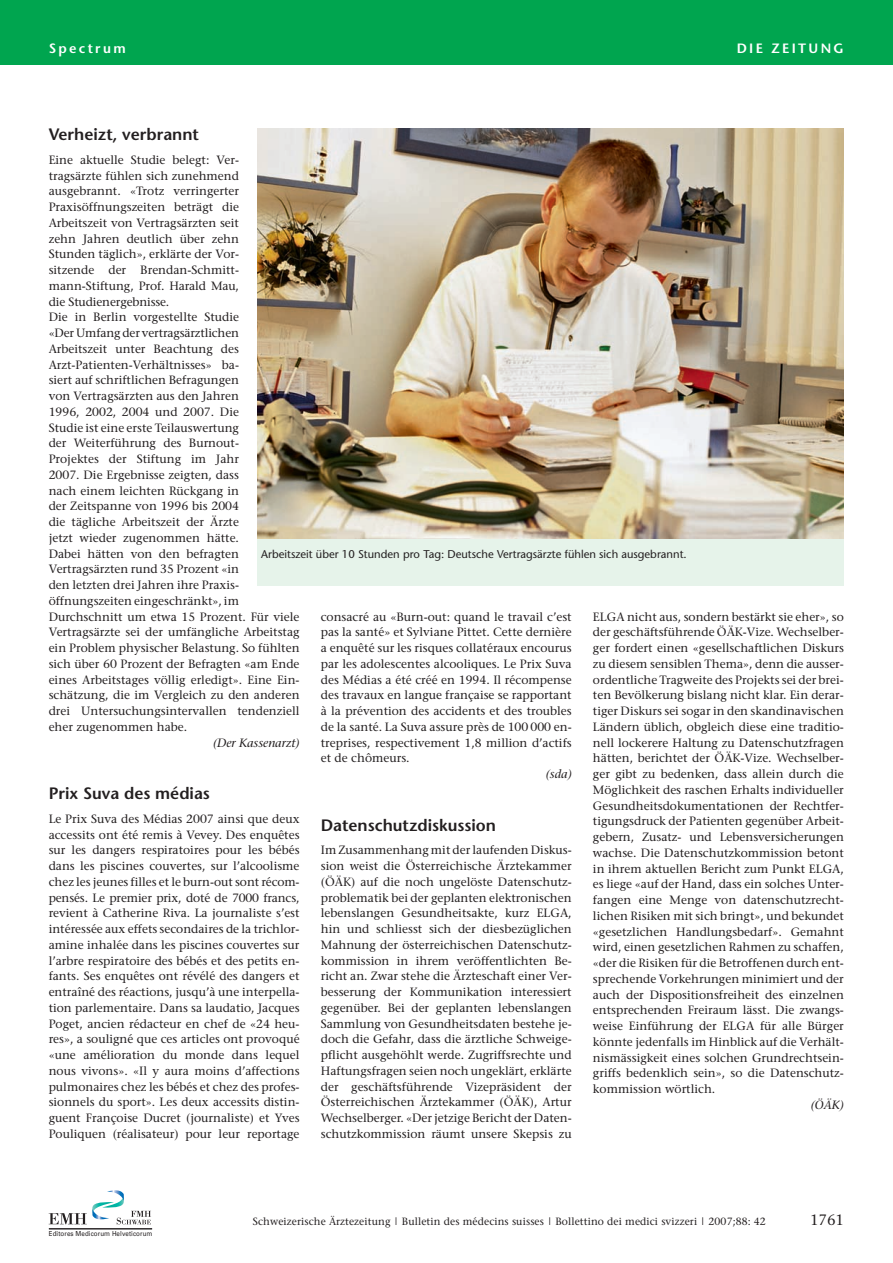
<style>
.page{position:relative;width:893px;height:1263px;background:#fff}
.page>*{position:absolute;margin:0;border:0;box-sizing:border-box;transform-origin:0 0}
.t1{font:600 16.5px "Stone Sans";color:#231f20}
.t2{font:15px "Stone Serif";color:#231f20}
.t3{font:600 13.5px "Stone Sans";letter-spacing:.17em;color:#fff}
.t4{font:12px/15.8px "Stone Serif";color:#231f20;text-align:justify}
.t5{font:italic 12px "Stone Serif";color:#231f20}
.t6{font:11.25px "Stone Sans";color:#231f20}
.t7{font:10.5px "Stone Serif";letter-spacing:.01em;color:#231f20}
.t8{font:6.9px "Univers";letter-spacing:.015em;color:#231f20;scale:.9 1}
</style>
<div class="page">
<svg style="left:49px;top:1190px;width:102px;height:34px"></svg>
<hr style="left:49px;top:1228px;width:103px;height:1px;background:#231f20">
<div style="left:0;top:0;width:893px;height:64px;background:#00a54f"></div>
<div style="left:257px;top:128px;width:587px;height:457px;background:#e6f3ea"></div>
<img style="left:257px;top:128px;width:587px;height:410px">
<p class="t3" style="left:49px;top:42px;width:79px">Spectrum</p>
<p class="t3" style="left:737px;top:42px;width:109px">DIE ZEITUNG</p>
<h1 class="t1" style="left:49px;top:128px;width:152px">Verheizt, verbrannt</h1>
<p class="t4" style="left:49px;top:153px;width:252px;text-align:left">Eine aktuelle Studie belegt: Ver-<br>tragsärzte fühlen sich zunehmend ausgebrannt. «Trotz verringerter Praxisöffnungszeiten beträgt die Arbeitszeit von Vertragsärzten seit<br>zehn Jahren deutlich über zehn<br>Stunden täglich», erklärte der Vor-<br>sitzende der Brendan-Schmitt&shy;mann-Stiftung, Prof. Harald Mau,<br>die Studienergebnisse.<br>Die in Berlin vorgestellte Studie<br>«Der Umfang der vertragsärztlichen Arbeitszeit unter Beachtung des Arzt-Patienten-Verhältnisses» ba-<br>siert auf schriftlichen Befragungen<br>von Vertragsärzten aus den Jahren<br>1996, 2002, 2004 und 2007. Die<br>Studie ist eine erste Teilauswertung<br>der Weiterführung des Burnout-<br>Projektes der Stiftung im Jahr<br>2007. Die Ergebnisse zeigten, dass<br>nach einem leichten Rückgang in<br>der Zeitspanne von 1996 bis 2004<br>die tägliche Arbeitszeit der Ärzte<br>jetzt wieder zugenommen hätte.<br>Dabei hätten von den befragten Vertragsärzten rund 35 Prozent «in<br>den letzten drei Jahren ihre Praxis&shy;öffnungszeiten eingeschränkt», im Durchschnitt um etwa 15 Prozent. Für viele Vertragsärzte sei der umfängliche Arbeitstag ein Problem physischer Belastung. So fühlten sich über 60 Prozent der Befragten «am Ende eines Arbeitstages völlig erledigt». Eine Ein&shy;schätzung, die im Vergleich zu den anderen drei Untersuchungsintervallen tendenziell eher zugenommen habe.</p>
<p class="t5" style="left:213px;top:738px;width:88px">(Der Kassenarzt)</p>
<h1 class="t1" style="left:49px;top:787px;width:163px">Prix Suva des médias</h1>
<p class="t4" style="left:49px;top:812px;width:252px">Le Prix Suva des Médias 2007 ainsi que deux accessits ont été remis à Vevey. Des enquêtes sur les dangers respiratoires pour les bébés dans les piscines couvertes, sur l’alcoolisme chez les jeunes filles et le burn-out sont récom&shy;pensés. Le premier prix, doté de 7000 francs, revient à Catherine Riva. La journaliste s’est intéressée aux effets secondaires de la trichlor&shy;amine inhalée dans les piscines couvertes sur l’arbre respiratoire des bébés et des petits en&shy;fants. Ses enquêtes ont révélé des dangers et entraîné des réactions, jusqu’à une interpella&shy;tion parlementaire. Dans sa laudatio, Jacques Poget, ancien rédacteur en chef de «24 heu&shy;res», a souligné que ces articles ont provoqué «une amélioration du monde dans lequel nous vivons». «Il y aura moins d’affections pulmonaires chez les bébés et chez des profes&shy;sionnels du sport». Les deux accessits distin&shy;guent Françoise Ducret (journaliste) et Yves Pouliquen (réalisateur) pour leur reportage</p>
<p class="t6" style="left:261px;top:549px;width:427px">Arbeitszeit über 10 Stunden pro Tag: Deutsche Vertragsärzte fühlen sich ausgebrannt.</p>
<p class="t4" style="left:321px;top:610px;width:252px">consacré au «Burn-out: quand le travail c’est pas la santé» et Sylviane Pittet. Cette dernière a enquêté sur les risques collatéraux encourus par les adolescentes alcooliques. Le Prix Suva des Médias a été créé en 1994. Il récompense des travaux en langue française se rapportant à la prévention des accidents et des troubles de la santé. La Suva assure près de 100 000 en&shy;treprises, respectivement 1,8 million d’actifs et de chômeurs.</p>
<p class="t5" style="left:546px;top:769px;width:27px">(sda)</p>
<h1 class="t1" style="left:321px;top:818px;width:177px">Datenschutzdiskussion</h1>
<p class="t4" style="left:321px;top:843px;width:252px">Im Zusammenhang mit der laufenden Diskus&shy;sion weist die Österreichische Ärztekammer (ÖÄK) auf die noch ungelöste Datenschutz&shy;problematik bei der geplanten elektronischen lebenslangen Gesundheitsakte, kurz ELGA, hin und schliesst sich der diesbezüglichen Mahnung der österreichischen Datenschutz&shy;kommission in ihrem veröffentlichten Be&shy;richt an. Zwar stehe die Ärzteschaft einer Ver&shy;besserung der Kommunikation interessiert gegenüber. Bei der geplanten lebenslangen Sammlung von Gesundheitsdaten bestehe je&shy;doch die Gefahr, dass die ärztliche Schweige&shy;pflicht ausgehöhlt werde. Zugriffsrechte und Haftungsfragen seien noch ungeklärt, erklärte der geschäftsführende Vizepräsident der Österreichischen Ärztekammer (ÖÄK), Artur Wechselberger. «Der jetzige Bericht der Daten&shy;schutzkommission räumt unsere Skepsis zu</p>
<p class="t4" style="left:593px;top:610px;width:252px">ELGA nicht aus, sondern bestärkt sie eher», so der geschäftsführende ÖÄK-Vize. Wechselber&shy;ger fordert einen «gesellschaftlichen Diskurs zu diesem sensiblen Thema», denn die ausser&shy;ordentliche Tragweite des Projekts sei der brei&shy;ten Bevölkerung bislang nicht klar. Ein derar&shy;tiger Diskurs sei sogar in den skandinavischen Ländern üblich, obgleich diese eine traditio&shy;nell lockerere Haltung zu Datenschutzfragen hätten, berichtet der ÖÄK-Vize. Wechselber&shy;ger gibt zu bedenken, dass allein durch die Möglichkeit des raschen Erhalts individueller Gesundheitsdokumentationen der Rechtfer&shy;tigungsdruck der Patienten gegenüber Arbeit&shy;gebern, Zusatz- und Lebensversicherungen wachse. Die Datenschutzkommission betont in ihrem aktuellen Bericht zum Punkt ELGA, es liege «auf der Hand, dass ein solches Unter&shy;fangen eine Menge von datenschutzrecht&shy;lichen Risiken mit sich bringt», und bekundet «gesetzlichen Handlungsbedarf». Gemahnt wird, einen gesetzlichen Rahmen zu schaffen, «der die Risiken für die Betroffenen durch ent&shy;sprechende Vorkehrungen minimiert und der auch der Dispositionsfreiheit des einzelnen entsprechenden Freiraum lässt. Die zwangs&shy;weise Einführung der ELGA für alle Bürger könnte jedenfalls im Hinblick auf die Verhält&shy;nismässigkeit eines solchen Grundrechtsein&shy;griffs bedenklich sein», so die Datenschutz&shy;kommission wörtlich.</p>
<p class="t5" style="left:811px;top:1100px;width:35px">(ÖÄK)</p>
<p class="t8" style="left:49px;top:1229px;width:117px">Editores Medicorum Helveticorum</p>
<p class="t7" style="left:253px;top:1217px;width:515px">Schweizerische Ärztezeitung | Bulletin des médecins suisses | Bollettino dei medici svizzeri | 2007;88: 42</p>
<p class="t2" style="left:810px;top:1213px;width:35px">1761</p>
</div>
